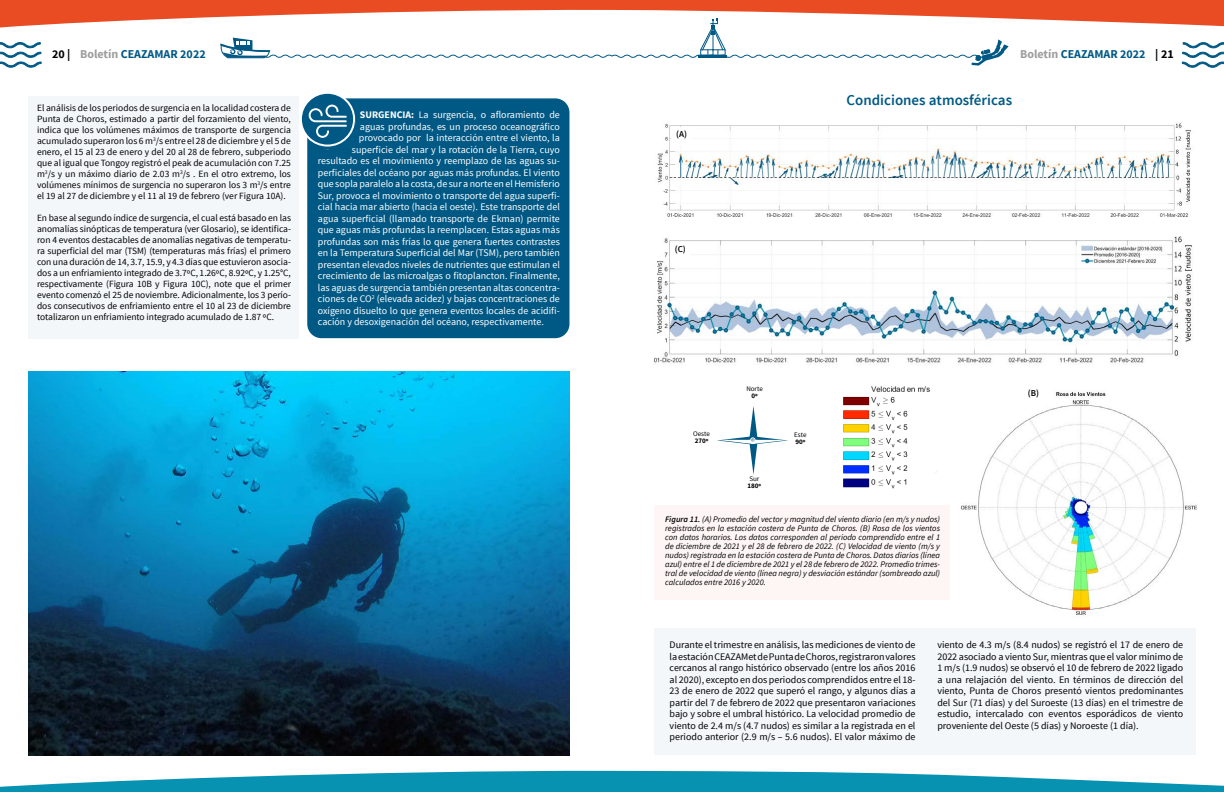
<style>
.page{position:relative;width:1224px;height:792px;background:#fff}
.page>*{position:absolute;margin:0;border:0;box-sizing:border-box;transform-origin:0 0}
.t1{font:600 15px "Source Sans Pro";color:#005985}
.t2{font:700 12px "Source Sans Pro";color:#005985}
.t3{font:10px "Source Sans Pro";color:#fff}
.t4{font:10px/11.5px "Source Sans Pro";color:#000;text-align:justify}
.t5{font:9.5px/11px "Source Sans Pro";letter-spacing:-.005em;color:#000;text-align:justify}
.t6{font:600 9px "Source Sans Pro";color:#000}
.t7{font:italic 8.5px/9px "Source Sans Pro";color:#000;text-align:justify}
.t8{font:7px "Source Sans Pro";color:#000}
.t9{font:700 7px "Source Sans Pro";color:#000}
.s1{color:#000}
.s2{color:#9d9d9c}
.s3{font-weight:700}
.s4{font-weight:600}
</style>
<div class="page">
<img style="left:960px;top:392px;width:237px;height:223px">
<img style="left:657px;top:123px;width:534px;height:94px">
<img style="left:653px;top:236px;width:540px;height:129px">
<svg style="left:0;top:0;width:1224px;height:68px"></svg>
<svg style="left:0;top:770px;width:1224px;height:22px"></svg>
<div style="left:655px;top:505px;width:295px;height:95px;background:#fdf6f4"></div>
<svg style="left:717px;top:406px;width:71px;height:69px"></svg>
<div style="left:671px;top:128px;width:21px;height:17px;background:#fff"></div>
<div style="left:1027px;top:388px;width:13px;height:12px;background:#fff"></div>
<div style="left:670px;top:242px;width:21px;height:18px;background:#fff"></div>
<img style="left:843px;top:386px;width:94px;height:103px">
<img style="left:28px;top:372px;width:541px;height:383px">
<div style="left:655px;top:629px;width:541px;height:126px;background:#f3f7f9"></div>
<div style="left:29px;top:96px;width:270px;height:242px;background:#f3f7f9"></div>
<div style="left:307px;top:98px;width:262px;height:240px;background:#005985;border-radius:14px"></div>
<svg style="left:300px;top:92px;width:55px;height:55px"></svg>
<svg style="left:309px;top:105px;width:45px;height:45px"></svg>
<p class="t2" style="left:52px;top:46px;width:155px"><span class="s1">20 |</span> <span class="s2">Boletín</span> CEAZAMAR 2022</p>
<p class="t2" style="left:1020px;top:46px;width:155px"><span class="s2">Boletín</span> CEAZAMAR 2022 <span class="s1">| 21</span></p>
<h1 class="t1" style="left:847px;top:90px;width:167px">Condiciones atmosféricas</h1>
<p class="t5" style="left:37px;top:103px;width:255px">El análisis de los periodos de surgencia en la localidad costera de Punta de Choros, estimado a partir del forzamiento del viento, indica que los volúmenes máximos de transporte de surgencia acumulado superaron los 6 m<sup>3</sup>/s entre el 28 de diciembre y el 5 de enero, el 15 al 23 de enero y del 20 al 28 de febrero, subperiodo que al igual que Tongoy registró el peak de acumulación con 7.25 m<sup>3</sup>/s y un máximo diario de 2.03 m<sup>3</sup>/s . En el otro extremo, los volúmenes mínimos de surgencia no superaron los 3 m<sup>3</sup>/s entre el 19 al 27 de diciembre y el 11 al 19 de febrero (ver Figura 10A).</p>
<p class="t5" style="left:37px;top:213px;width:255px">En base al segundo índice de surgencia, el cual está basado en las anomalías sinópticas de temperatura (ver Glosario), se identifica&shy;ron 4 eventos destacables de anomalías negativas de temperatu&shy;ra superficial del mar (TSM) (temperaturas más frías) el primero con una duración de 14, 3.7, 15.9, y 4.3 días que estuvieron asocia&shy;dos a un enfriamiento integrado de 3.7ºC, 1.26ºC, 8.92ºC, y 1.25°C, respectivamente (Figura 10B y Figura 10C), note que el primer evento comenzó el 25 de noviembre. Adicionalmente, los 3 perío&shy;dos consecutivos de enfriamiento entre el 10 al 23 de diciembre totalizaron un enfriamiento integrado acumulado de 1.87 ºC.</p>
<p class="t3" style="left:360px;top:109px;width:202px"><span class="s3">SURGENCIA:</span> La surgencia, o afloramiento de</p>
<p class="t3" style="left:360px;top:120px;width:201px">aguas profundas, es un proceso oceanográfico</p>
<p class="t3" style="left:359px;top:132px;width:203px">provocado por la interacción entre el viento, la</p>
<p class="t3" style="left:352px;top:143px;width:210px">superficie del mar y la rotación de la Tierra, cuyo</p>
<p class="t3" style="left:318px;top:155px;width:243px">resultado es el movimiento y reemplazo de las aguas su-</p>
<p class="t3" style="left:318px;top:166px;width:243px">perficiales del océano por aguas más profundas. El viento</p>
<p class="t3" style="left:318px;top:178px;width:244px">que sopla paralelo a la costa, de sur a norte en el Hemisferio</p>
<p class="t3" style="left:318px;top:189px;width:244px">Sur, provoca el movimiento o transporte del agua superfi-</p>
<p class="t3" style="left:318px;top:201px;width:243px">cial hacia mar abierto (hacia el oeste). Este transporte del</p>
<p class="t3" style="left:318px;top:212px;width:244px">agua superficial (llamado transporte de Ekman) permite</p>
<p class="t3" style="left:318px;top:224px;width:243px">que aguas más profundas la reemplacen. Estas aguas más</p>
<p class="t3" style="left:318px;top:235px;width:243px">profundas son más frías lo que genera fuertes contrastes</p>
<p class="t3" style="left:318px;top:247px;width:244px">en la Temperatura Superficial del Mar (TSM), pero también</p>
<p class="t3" style="left:318px;top:258px;width:243px">presentan elevados niveles de nutrientes que estimulan el</p>
<p class="t3" style="left:318px;top:270px;width:244px">crecimiento de las microalgas o fitoplancton. Finalmente,</p>
<p class="t3" style="left:318px;top:281px;width:243px">las aguas de surgencia también presentan altas concentra-</p>
<p class="t3" style="left:318px;top:293px;width:244px">ciones de CO<sup>2</sup> (elevada acidez) y bajas concentraciones de</p>
<p class="t3" style="left:318px;top:304px;width:244px">oxígeno disuelto lo que genera eventos locales de acidifi-</p>
<p class="t3" style="left:318px;top:316px;width:228px">cación y desoxigenación del océano, respectivamente.</p>
<p class="t6" style="left:676px;top:128px;width:12px">(A)</p>
<p class="t6" style="left:675px;top:243px;width:12px">(C)</p>
<p class="t8" style="left:693px;top:430px;width:18px">Oeste</p>
<p class="t9" style="left:695px;top:437px;width:15px">270º</p>
<p class="t8" style="left:746px;top:385px;width:18px">Norte</p>
<p class="t9" style="left:751px;top:391px;width:8px">0º</p>
<p class="t8" style="left:749px;top:475px;width:11px">Sur</p>
<p class="t9" style="left:747px;top:482px;width:15px">180º</p>
<p class="t8" style="left:794px;top:430px;width:14px">Este</p>
<p class="t9" style="left:795px;top:437px;width:12px">90º</p>
<p class="t7" style="left:665px;top:515px;width:276px"><span class="s4">Figura 11.</span> (A) Promedio del vector y magnitud del viento diario (en m/s y nudos) registrados en la estación costera de Punta de Choros. (B) Rosa de los vientos con datos horarios. Los datos corresponden al periodo comprendido entre el 1 de diciembre de 2021 y el 28 de febrero de 2022. (C) Velocidad de viento (m/s y nudos) registrada en la estación costera de Punta de Choros. Datos diarios (línea azul) entre el 1 de diciembre de 2021 y el 28 de febrero de 2022. Promedio trimes&shy;tral de velocidad de viento (línea negra) y desviación estándar (sombreado azul) calculados entre 2016 y 2020.</p>
<p class="t6" style="left:1028px;top:388px;width:13px">(B)</p>
<p class="t4" style="left:670px;top:639px;width:247px">Durante el trimestre en análisis, las mediciones de viento de la estación CEAZAMet de Punta de Choros, registraron valores cercanos al rango histórico observado (entre los años 2016 al 2020), excepto en dos periodos comprendidos entre el 18- 23 de enero de 2022 que superó el rango, y algunos días a partir del 7 de febrero de 2022 que presentaron variaciones bajo y sobre el umbral histórico. La velocidad promedio de viento de 2.4 m/s (4.7 nudos) es similar a la registrada en el periodo anterior (2.9 m/s – 5.6 nudos). El valor máximo de</p>
<p class="t4" style="left:937px;top:639px;width:247px">viento de 4.3 m/s (8.4 nudos) se registró el 17 de enero de 2022 asociado a viento Sur, mientras que el valor mínimo de 1 m/s (1.9 nudos) se observó el 10 de febrero de 2022 ligado a una relajación del viento. En términos de dirección del viento, Punta de Choros presentó vientos predominantes del Sur (71 días) y del Suroeste (13 días) en el trimestre de estudio, intercalado con eventos esporádicos de viento proveniente del Oeste (5 días) y Noroeste (1 día).</p>
</div>
